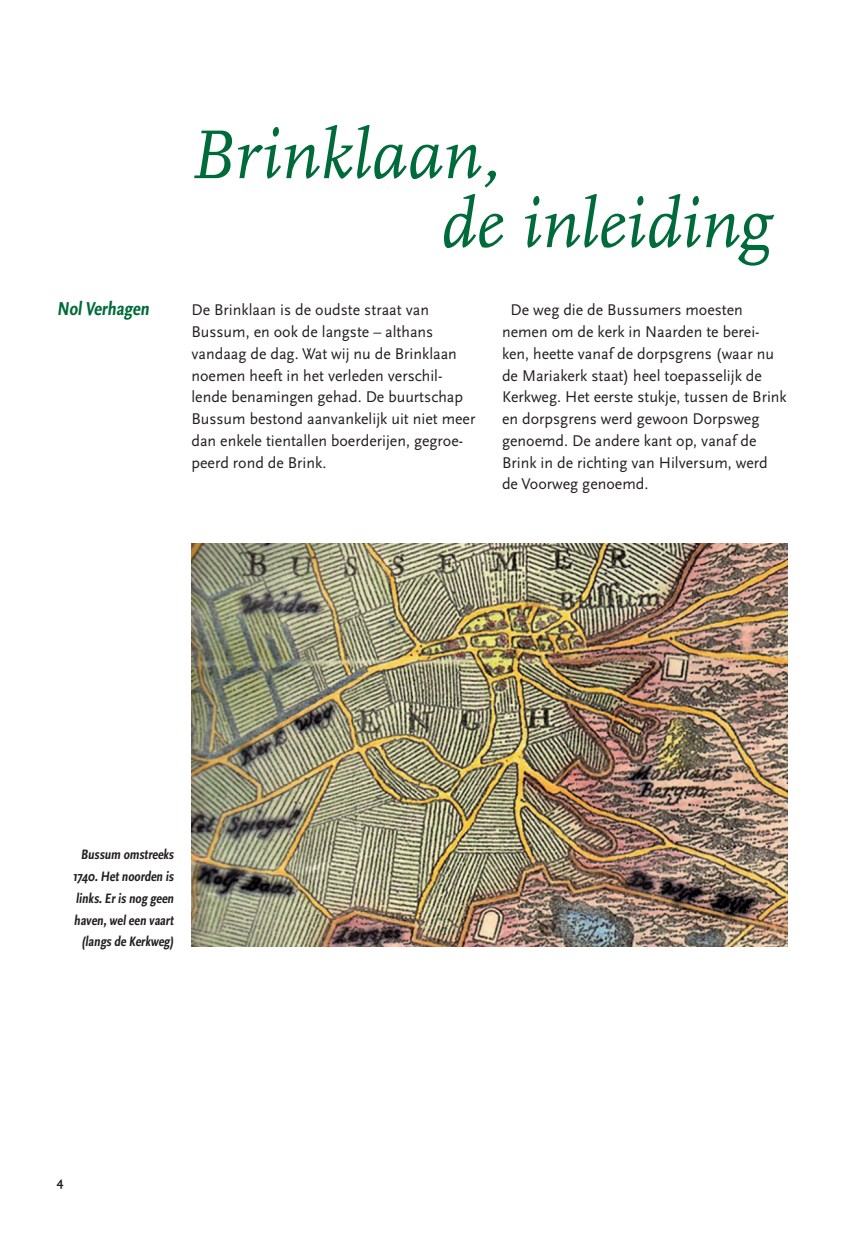
<style>
.page{position:relative;width:851px;height:1234px;background:#fff}
.page>*{position:absolute;margin:0;border:0;box-sizing:border-box;transform-origin:0 0}
.t1{font:italic 72px/69px "Scala Pro";color:#006b3a}
.t2{font:700 condensed 19.5px "Scala Sans Pro";color:#006b3a}
.t3{font:16.2px/21.8px "Scala Sans Pro";color:#231f20}
.t4{font:700 condensed 14.25px/21.8px "Scala Sans Pro";color:#231f20;text-align:right}
.t5{font:700 12.75px "Scala Sans Pro";color:#231f20}
</style>
<div class="page">
<img style="left:191px;top:543px;width:596px;height:403px">
<p class="t2" style="left:57px;top:297px;width:97px">NolVerhagen</p>
<h1 class="t1" style="left:440px;top:120px;width:331px;text-indent:-252px">Brinklaan,<br>de inleiding</h1>
<p class="t3" style="left:191px;top:299px;width:285px">De Brinklaan is de oudste straat van Bussum, en ook de langste – althans vandaag de dag. Wat wij nu de Brinklaan noemen heeft in het verleden verschil&shy;lende benamingen gehad. De buurtschap Bussum bestond aanvankelijk uit niet meer dan enkele tientallen boerderijen, gegroe&shy;peerd rond de Brink.</p>
<p class="t3" style="left:502px;top:299px;width:286px;text-indent:9px">De weg die de Bussumers moesten nemen om de kerk in Naarden te berei&shy;ken, heette vanaf de dorpsgrens (waar nu de Mariakerk staat) heel toepasselijk de Kerkweg. Het eerste stukje, tussen de Brink en dorpsgrens werd gewoon Dorpsweg genoemd. De andere kant op, vanaf de Brink in de richting van Hilversum, werd de Voorweg genoemd.</p>
<p class="t4" style="left:73px;top:843px;width:104px">Bussum omstreeks<br>1740.Hetnoorden is links.Er is nog geen haven,weleen vaart (langs de Kerkweg)</p>
<p class="t5" style="left:57px;top:1174px;width:8px">4</p>
</div>
